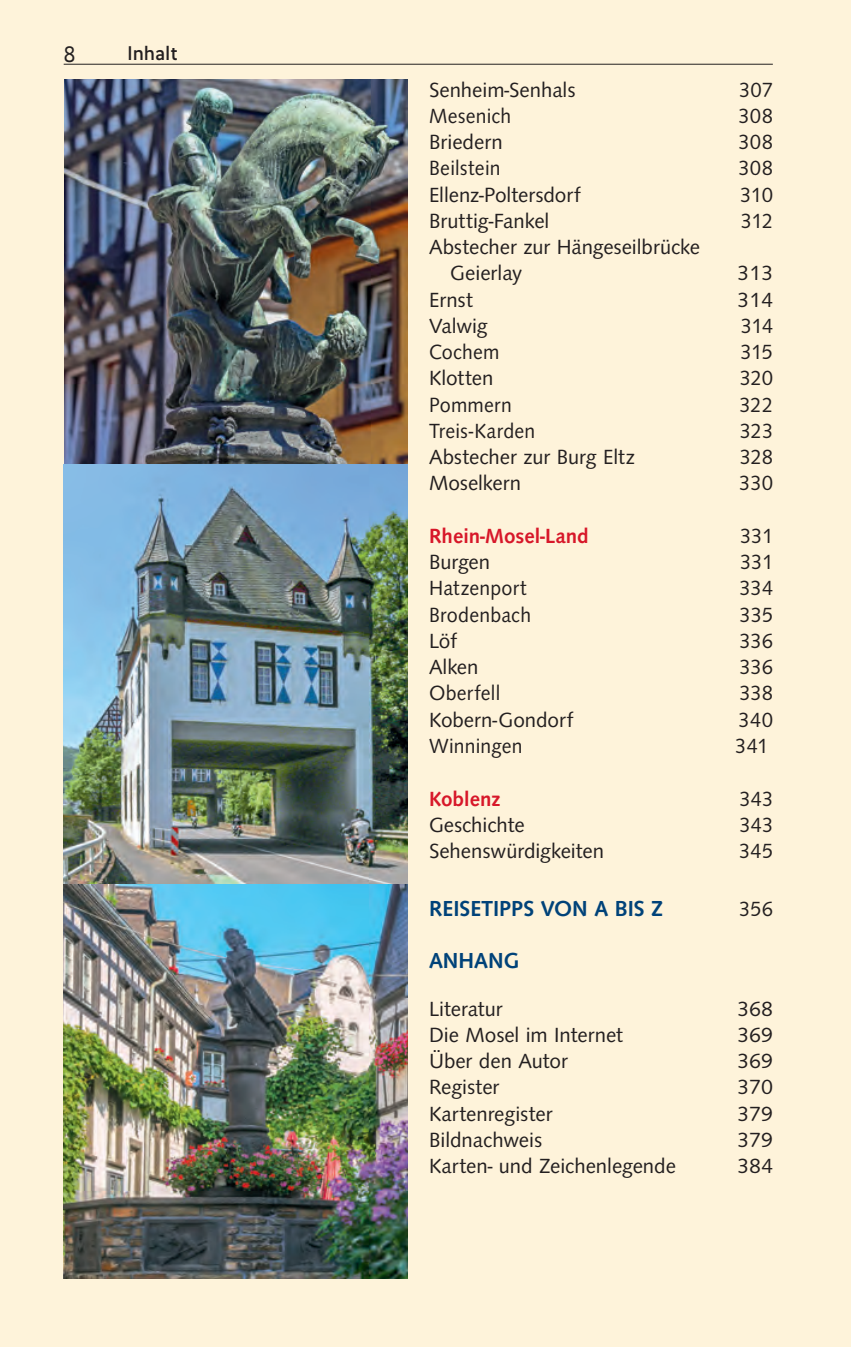
<style>
.page{position:relative;width:851px;height:1347px;background:#fff}
.page>*{position:absolute;margin:0;border:0;box-sizing:border-box;transform-origin:0 0}
.t1{font:500 22.5px "Syntax";color:#004279}
.t2{font:22.5px "Realist";color:#231f20;scale:.95 1}
.t3{font:21.25px/26.2px "Syntax";color:#231f20}
.t4{font:21.25px "Syntax";color:#231f20;scale:.95 1}
.t5{font:500 21.25px "Syntax";letter-spacing:.005em;color:#d71729}
.t6{font:500 20px "Realist";letter-spacing:.025em;color:#231f20;scale:.95 1}
.t7{font:700 20px "Realist";color:#231f20;scale:.95 1}
</style>
<div class="page">
<div style="left:0;top:0;width:850px;height:1346px;background:#fef3da"></div>
<hr style="left:64px;top:64px;width:708px;height:1px;background:#231f20">
<img style="left:64px;top:80px;width:344px;height:1198px">
<p class="t2" style="left:64px;top:40px;width:14px">88</p>
<p class="t7" style="left:120px;top:38px;width:44px">Kom</p>
<p class="t6" style="left:127px;top:42px;width:54px">Inhalt</p>
<p class="t3" style="left:429px;top:75px;width:148px">Senheim-Senhals</p>
<p class="t4" style="left:738px;top:75px;width:37px">307</p>
<p class="t4" style="left:429px;top:101px;width:88px">Mesenich</p>
<p class="t4" style="left:738px;top:101px;width:38px">308</p>
<p class="t3" style="left:429px;top:128px;width:75px">Briedern</p>
<p class="t4" style="left:738px;top:128px;width:38px">308</p>
<p class="t4" style="left:429px;top:154px;width:77px">Beilstein</p>
<p class="t4" style="left:738px;top:154px;width:38px">308</p>
<p class="t3" style="left:429px;top:180px;width:153px">Ellenz-Poltersdorf</p>
<p class="t4" style="left:739px;top:180px;width:36px">310</p>
<p class="t3" style="left:429px;top:207px;width:122px">Bruttig-Fankel</p>
<p class="t4" style="left:740px;top:206px;width:36px">312</p>
<p class="t3" style="left:450px;top:233px;width:251px;text-indent:-21px">Abstecher zur Hängeseilbrücke<br>Geierlay</p>
<p class="t3" style="left:737px;top:259px;width:37px">313</p>
<p class="t3" style="left:429px;top:285px;width:45px">Ernst</p>
<p class="t3" style="left:737px;top:285px;width:37px">314</p>
<p class="t3" style="left:429px;top:312px;width:60px">Valwig</p>
<p class="t4" style="left:740px;top:311px;width:36px">314</p>
<p class="t4" style="left:429px;top:337px;width:76px">Cochem</p>
<p class="t4" style="left:740px;top:337px;width:36px">315</p>
<p class="t3" style="left:429px;top:364px;width:66px">Klotten</p>
<p class="t4" style="left:739px;top:364px;width:37px">320</p>
<p class="t4" style="left:429px;top:390px;width:89px">Pommern</p>
<p class="t4" style="left:739px;top:390px;width:37px">322</p>
<p class="t4" style="left:429px;top:416px;width:113px">Treis-Karden</p>
<p class="t4" style="left:739px;top:416px;width:37px">323</p>
<p class="t3" style="left:429px;top:443px;width:207px">Abstecher zur Burg Eltz</p>
<p class="t4" style="left:739px;top:443px;width:37px">328</p>
<p class="t3" style="left:429px;top:469px;width:93px">Moselkern</p>
<p class="t4" style="left:738px;top:469px;width:37px">330</p>
<p class="t5" style="left:429px;top:520px;width:161px">Rhein-Mosel-Land</p>
<p class="t4" style="left:739px;top:521px;width:36px">331</p>
<p class="t3" style="left:429px;top:548px;width:63px">Burgen</p>
<p class="t4" style="left:739px;top:548px;width:36px">331</p>
<p class="t4" style="left:429px;top:574px;width:104px">Hatzenport</p>
<p class="t4" style="left:739px;top:574px;width:37px">334</p>
<p class="t4" style="left:429px;top:600px;width:109px">Brodenbach</p>
<p class="t4" style="left:739px;top:600px;width:37px">335</p>
<p class="t3" style="left:429px;top:627px;width:29px">Löf</p>
<p class="t4" style="left:739px;top:626px;width:37px">336</p>
<p class="t3" style="left:429px;top:653px;width:51px">Alken</p>
<p class="t4" style="left:739px;top:653px;width:37px">336</p>
<p class="t4" style="left:429px;top:679px;width:76px">Oberfell</p>
<p class="t4" style="left:739px;top:679px;width:37px">338</p>
<p class="t3" style="left:429px;top:705px;width:146px">Kobern-Gondorf</p>
<p class="t4" style="left:738px;top:705px;width:38px">340</p>
<p class="t4" style="left:429px;top:731px;width:100px">Winningen</p>
<p class="t4" style="left:734px;top:731px;width:36px">341</p>
<p class="t5" style="left:429px;top:783px;width:73px">Koblenz</p>
<p class="t4" style="left:739px;top:784px;width:37px">343</p>
<p class="t3" style="left:429px;top:810px;width:97px">Geschichte</p>
<p class="t4" style="left:739px;top:810px;width:37px">343</p>
<p class="t3" style="left:429px;top:837px;width:176px">Sehenswürdigkeiten</p>
<p class="t4" style="left:738px;top:836px;width:37px">345</p>
<p class="t1" style="left:429px;top:892px;width:235px">REISETIPPS VON A BIS Z</p>
<p class="t4" style="left:738px;top:894px;width:38px">356</p>
<p class="t1" style="left:429px;top:944px;width:92px">ANHANG</p>
<p class="t3" style="left:429px;top:994px;width:75px">Literatur</p>
<p class="t3" style="left:737px;top:994px;width:37px">368</p>
<p class="t3" style="left:429px;top:1020px;width:196px">Die Mosel im Internet</p>
<p class="t3" style="left:737px;top:1020px;width:37px">369</p>
<p class="t3" style="left:429px;top:1047px;width:140px">Über den Autor</p>
<p class="t3" style="left:737px;top:1047px;width:37px">369</p>
<p class="t3" style="left:429px;top:1073px;width:72px">Register</p>
<p class="t3" style="left:737px;top:1073px;width:37px">370</p>
<p class="t3" style="left:429px;top:1099px;width:125px">Kartenregister</p>
<p class="t3" style="left:737px;top:1099px;width:37px">379</p>
<p class="t3" style="left:429px;top:1125px;width:115px">Bildnachweis</p>
<p class="t3" style="left:737px;top:1125px;width:37px">379</p>
<p class="t3" style="left:429px;top:1152px;width:248px">Karten- und Zeichenlegende</p>
<p class="t3" style="left:737px;top:1152px;width:37px">384</p>
</div>
